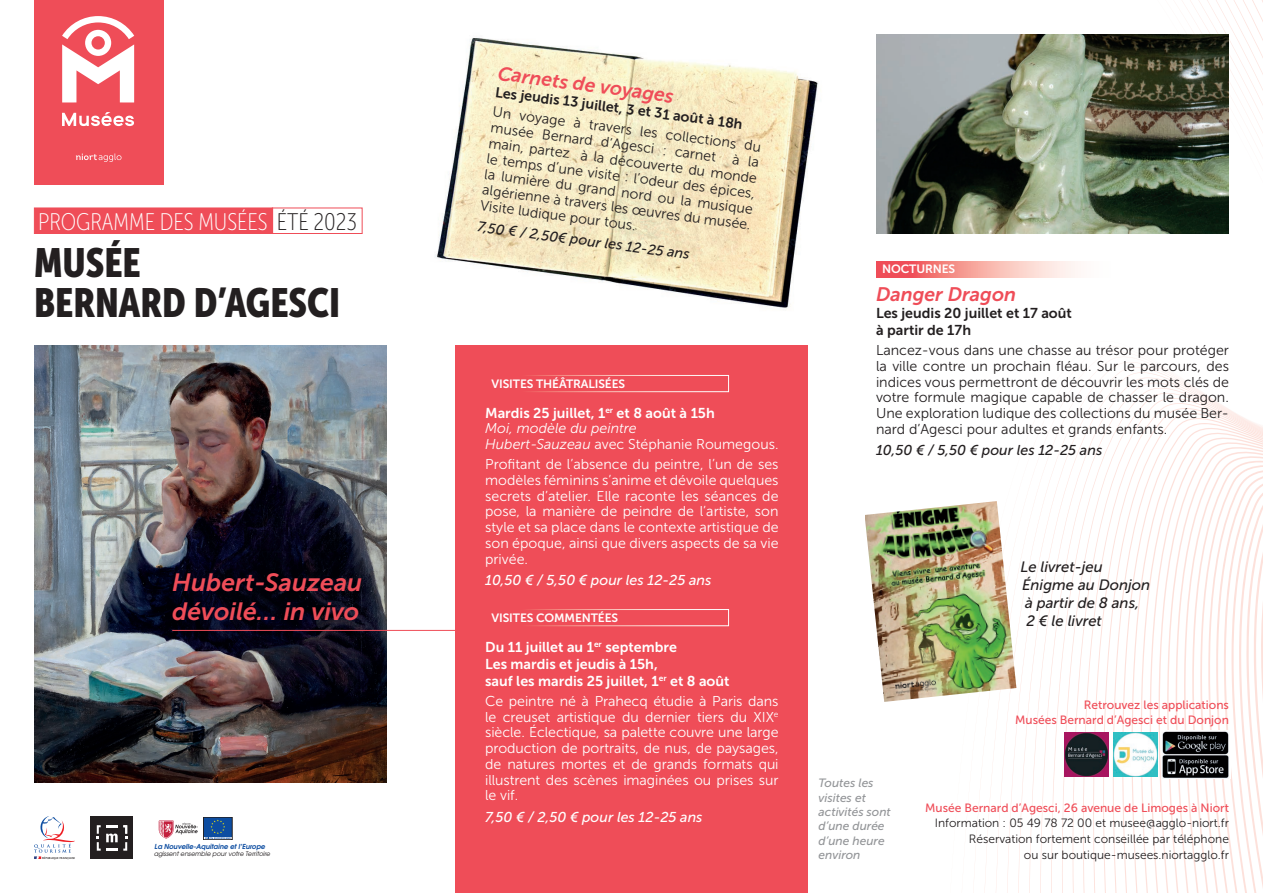
<style>
.page{position:relative;width:1263px;height:893px;background:#fff}
.page>*{position:absolute;margin:0;border:0;box-sizing:border-box;transform-origin:0 0}
.t1{font:40.5px/40.5px "Museo Sans Cond 900";color:#231f20}
.t2{font:italic 24.9px/29.8px "Museo Sans 700";color:#ef4d58}
.t3{font:24px "Museo Sans Cond 100";color:#fff}
.t4{font:italic 19.5px "Museo Sans 700";color:#ef4d58}
.t5{font:italic 15px "Museo Sans 500";color:#231f20}
.t6{font:14.25px/15.9px "Museo Sans 300";color:#231f20;text-align:justify}
.t7{font:14.25px/15.8px "Museo Sans 300";color:#fff;text-align:justify}
.t8{font:14.25px/17.1px "Museo Sans 700";color:#fff}
.t9{font:14.25px/17.1px "Museo Sans 700";color:#231f20}
.t10{font:italic 14.25px/15.8px "Museo Sans 300";color:#fff}
.t11{font:italic 14.25px "Museo Sans 500";color:#231f20}
.t12{font:italic 14.25px "Museo Sans 500";color:#fff}
.t13{font:12px/15.8px "Museo Sans 300";color:#231f20;text-align:right}
.t14{font:12px/15px "Museo Sans 500";color:#ef4d58;text-align:right}
.t15{font:italic 12px/14.4px "Museo Sans 500";color:#939598}
.t16{font:12px "Museo Sans 700";letter-spacing:-.01em;color:#fff}
.t17{font:italic 700 6.9px "Te X Gyre Adventor";color:#0d4da1}
.t18{font:italic 6.3px "Te X Gyre Adventor";color:#231f20}
.t19{font:500 2.7px "Marianne";letter-spacing:-.01em;color:#231f20}
.s1{color:#231f20}
.s2{font-style:normal}
</style>
<div class="page">
<img style="left:435px;top:38px;width:383px;height:270px">
<div style="left:456px;top:346px;width:352px;height:547px;background:#ef4d58"></div>
<div style="left:34px;top:208px;width:239px;height:26px;background:#ef4d58"></div>
<div style="left:272px;top:208px;width:90px;height:26px;border:1px solid #ef4d58"></div>
<div style="left:91px;top:817px;width:42px;height:42px;background:#231f20"></div>
<svg style="left:97px;top:825px;width:30px;height:26px"></svg>
<div style="left:34px;top:0;width:129px;height:185px;background:#ef4d58"></div>
<svg style="left:76px;top:153px;width:45px;height:9px"></svg>
<svg style="left:62px;top:112px;width:72px;height:14px"></svg>
<svg style="left:62px;top:16px;width:72px;height:86px"></svg>
<svg style="left:34px;top:817px;width:41px;height:42px"></svg>
<svg style="left:996px;top:0;width:267px;height:893px"></svg>
<img style="left:34px;top:346px;width:353px;height:437px">
<div style="left:485px;top:375px;width:244px;height:17px;border:1px solid #fff"></div>
<div style="left:485px;top:609px;width:244px;height:17px;border:1px solid #fff"></div>
<svg style="left:876px;top:261px;width:243px;height:17px"></svg>
<img style="left:876px;top:34px;width:353px;height:200px">
<hr style="left:172px;top:630px;width:287px;height:1px;background:#ef4d58">
<svg style="left:159px;top:820px;width:39px;height:18px"></svg>
<svg style="left:205px;top:819px;width:25px;height:19px"></svg>
<div style="left:203px;top:817px;width:29px;height:23px;border:1px solid #231f20"></div>
<img style="left:865px;top:501px;width:151px;height:201px">
<img style="left:1114px;top:732px;width:44px;height:44px">
<img style="left:1161px;top:731px;width:69px;height:47px">
<img style="left:1065px;top:732px;width:44px;height:44px">
<h3 class="t3" style="left:38px;top:209px;width:320px">PROGRAMME DES MUSÉES <span class="s1">ÉTÉ 2023</span></h3>
<h1 class="t1" style="left:34px;top:242px;width:308px">MUSÉE<br>BERNARD D’AGESCI</h1>
<h2 class="t2" style="left:172px;top:567px;width:192px">Hubert-Sauzeau dévoilé… in vivo</h2>
<p class="t19" style="left:42px;top:856px;width:35px">RÉPUBLIQUE FRANÇAISE</p>
<p class="t17" style="left:155px;top:841px;width:112px">La Nouvelle-Aquitaine et l’Europe</p>
<p class="t18" style="left:154px;top:849px;width:118px">agissent ensemble pour votre Territoire</p>
<h3 class="t4" style="left:499px;top:63px;width:179px;rotate:7deg">Carnets de voyages</h3>
<p class="t9" style="left:497px;top:82px;width:251px;rotate:8deg">Les jeudis 13 juillet, 3 et 31 août à 18h</p>
<p class="t6" style="left:494px;top:103px;width:273px;rotate:8deg">Un voyage à travers les collections du musée Bernard d’Agesci : carnet à la main, partez à la découverte du monde le temps d’une visite : l’odeur des épices, la lumière du grand nord ou la musique algérienne à travers les œuvres du musée.<br>Visite ludique pour tous.</p>
<p class="t11" style="left:479px;top:218px;width:215px;rotate:8deg">7,50 € / 2,50€ pour les 12-25 ans</p>
<p class="t16" style="left:492px;top:377px;width:135px">VISITES THÉÂTRALISÉES</p>
<p class="t8" style="left:485px;top:404px;width:231px">Mardis 25 juillet, 1<sup>er</sup> et 8 août à 15h</p>
<p class="t10" style="left:485px;top:421px;width:295px">Moi, modèle du peintre<br>Hubert-Sauzeau <span class="s2">avec Stéphanie Roumegous.</span></p>
<p class="t7" style="left:485px;top:456px;width:295px">Profitant de l’absence du peintre, l’un de ses modèles féminins s’anime et dévoile quelques secrets d’atelier. Elle raconte les séances de pose, la manière de peindre de l’artiste, son style et sa place dans le contexte artistique de son époque, ainsi que divers aspects de sa vie privée.</p>
<p class="t12" style="left:485px;top:572px;width:228px">10,50 € / 5,50 € pour les 12-25 ans</p>
<p class="t16" style="left:492px;top:611px;width:128px">VISITES COMMENTÉES</p>
<p class="t8" style="left:485px;top:638px;width:246px">Du 11 juillet au 1<sup>er</sup> septembre<br>Les mardis et jeudis à 15h,<br>sauf les mardis 25 juillet, 1<sup>er</sup> et 8 août</p>
<p class="t7" style="left:485px;top:693px;width:295px">Ce peintre né à Prahecq étudie à Paris dans le creuset artistique du dernier tiers du XIX<sup>e </sup>siècle. Éclectique, sa palette couvre une large production de portraits, de nus, de paysages, de natures mortes et de grands formats qui illustrent des scènes imaginées ou prises sur le vif.</p>
<p class="t12" style="left:485px;top:809px;width:219px">7,50 € / 2,50 € pour les 12-25 ans</p>
<p class="t16" style="left:882px;top:263px;width:75px">NOCTURNES</p>
<h3 class="t4" style="left:876px;top:283px;width:142px">Danger Dragon</h3>
<p class="t9" style="left:876px;top:305px;width:197px">Les jeudis 20 juillet et 17 août à partir de 17h</p>
<p class="t6" style="left:876px;top:342px;width:354px">Lancez-vous dans une chasse au trésor pour protéger la ville contre un prochain fléau. Sur le parcours, des indices vous permettront de découvrir les mots clés de votre formule magique capable de chasser le dragon.<br>Une exploration ludique des collections du musée Ber&shy;nard d’Agesci pour adultes et grands enfants.</p>
<p class="t11" style="left:876px;top:442px;width:228px">10,50 € / 5,50 € pour les 12-25 ans</p>
<p class="t5" style="left:1020px;top:559px;width:84px">Le livret-jeu</p>
<p class="t5" style="left:1022px;top:577px;width:130px">Énigme au Donjon</p>
<p class="t5" style="left:1025px;top:595px;width:116px">à partir de 8 ans,</p>
<p class="t5" style="left:1026px;top:613px;width:77px">2 € le livret</p>
<p class="t15" style="left:819px;top:776px;width:74px">Toutes les visites et activités sont d’une durée d’une heure environ</p>
<p class="t14" style="left:1015px;top:697px;width:215px">Retrouvez les applications<br>Musées Bernard d’Agesci et du Donjon</p>
<p class="t14" style="left:925px;top:800px;width:305px">Musée Bernard d’Agesci, 26 avenue de Limoges à Niort</p>
<p class="t13" style="left:935px;top:815px;width:296px">Information : 05 49 78 72 00 et musee@agglo-niort.fr<br>Réservation fortement conseillée par téléphone<br>ou sur boutique-musees.niortagglo.fr</p>
</div>
